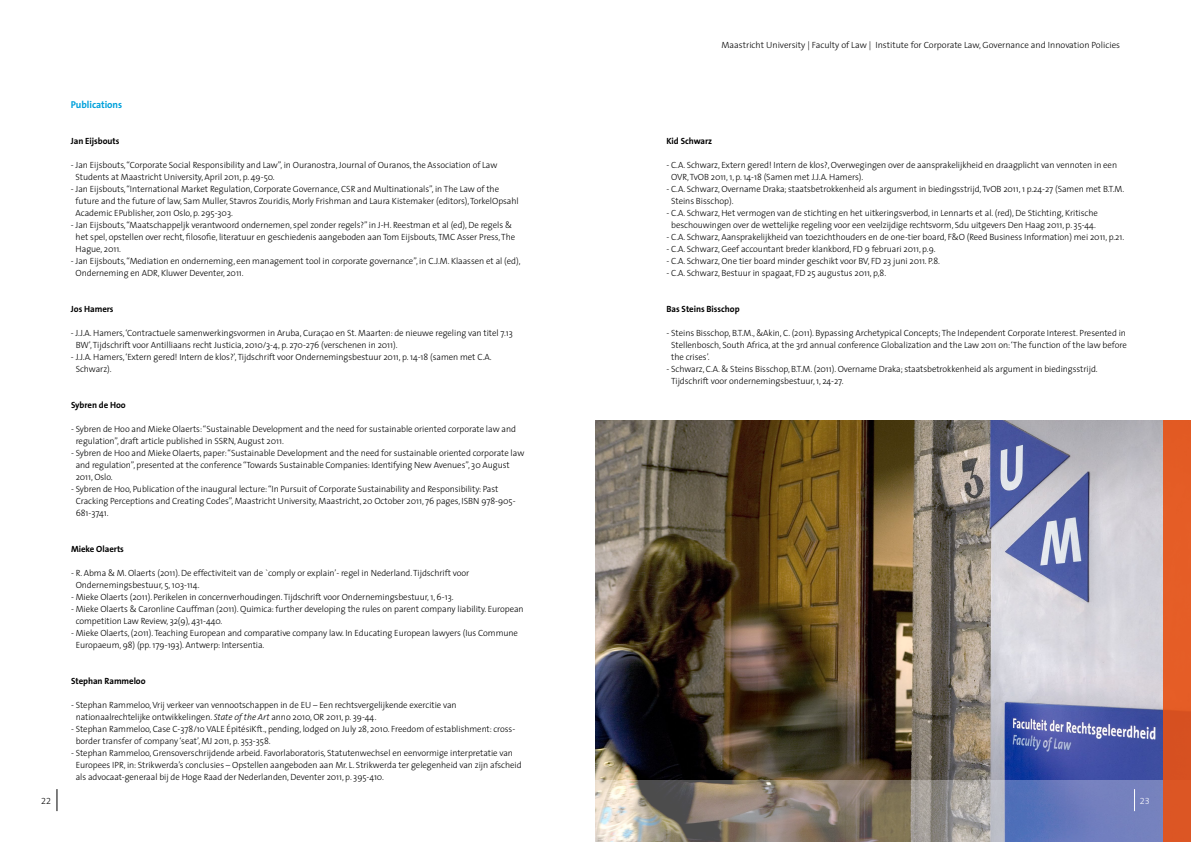
<style>
.page{position:relative;width:1191px;height:842px;background:#fff}
.page>*{position:absolute;margin:0;border:0;box-sizing:border-box;transform-origin:0 0}
.t1{font:700 10px "The Sans";letter-spacing:-.005em;color:#00a1db}
.t2{font:300 9px/12px "The Sans";letter-spacing:-.005em;color:#000}
.t3{font:700 9px "The Sans";letter-spacing:-.005em;color:#000}
.t4{font:9px "The Sans Light Expert";color:#000}
.t5{font:9px "The Sans Light Expert";color:#fff}
.s1{font-style:italic}
</style>
<div class="page">
<img style="left:595px;top:420px;width:567px;height:360px">
<svg style="left:595px;top:780px;width:567px;height:62px;background:#8a8893"></svg>
<div style="left:1162px;top:420px;width:29px;height:422px;background:linear-gradient(to bottom,#e75f26,#da5423)"></div>
<svg style="left:57px;top:789px;width:1px;height:22px"></svg>
<svg style="left:1134px;top:789px;width:1px;height:22px"></svg>
<p class="t1" style="left:71px;top:96px;width:53px">Publications</p>
<p class="t3" style="left:71px;top:133px;width:50px">Jan Eijsbouts</p>
<p class="t2" style="left:76px;top:158px;width:423px;text-indent:-5px">- Jan Eijsbouts,“Corporate Social Responsibility and Law”, in Ouranostra, Journal of Ouranos, the Association of Law<br>Students at Maastricht University, April 2011, p. 49-50.</p>
<p class="t2" style="left:76px;top:182px;width:445px;text-indent:-5px">- Jan Eijsbouts,“International Market Regulation, Corporate Governance, CSR and Multinationals”, in The Law of the future and the future of law, Sam Muller, Stavros Zouridis, Morly Frishman and Laura Kistemaker (editors),TorkelOpsahl<br>Academic EPublisher, 2011 Oslo, p. 295-303.</p>
<p class="t2" style="left:76px;top:218px;width:441px;text-indent:-5px">- Jan Eijsbouts,“Maatschappeljk verantwoord ondernemen, spel zonder regels?”in J-H. Reestman et al (ed), De regels &amp; het spel, opstellen over recht, filosofie, literatuur en geschiedenis aangeboden aan Tom Eijsbouts,TMC Asser Press,The<br>Hague, 2011.</p>
<p class="t2" style="left:76px;top:254px;width:446px;text-indent:-5px">- Jan Eijsbouts,“Mediation en onderneming, een management tool in corporate governance”, in C.J.M. Klaassen et al (ed),<br>Onderneming en ADR, Kluwer Deventer, 2011.</p>
<p class="t3" style="left:71px;top:301px;width:44px">Jos Hamers</p>
<p class="t2" style="left:76px;top:326px;width:438px;text-indent:-5px">- J.J.A. Hamers,‘Contractuele samenwerkingsvormen in Aruba, Curaçao en St. Maarten: de nieuwe regeling van titel 7.13<br>BW’,Tijdschrift voor Antilliaans recht Justicia, 2010/3-4, p. 270-276 (verschenen in 2011).</p>
<p class="t2" style="left:76px;top:350px;width:417px;text-indent:-5px">- J.J.A. Hamers,‘Extern gered! Intern de klos?’,Tijdschrift voor Ondernemingsbestuur 2011, p. 14-18 (samen met C.A.<br>Schwarz).</p>
<p class="t3" style="left:71px;top:397px;width:56px">Sybren de Hoo</p>
<p class="t2" style="left:76px;top:422px;width:442px;text-indent:-5px">- Sybren de Hoo and Mieke Olaerts:“Sustainable Development and the need for sustainable oriented corporate law and regulation”, draft article published in SSRN, August 2011.</p>
<p class="t2" style="left:76px;top:446px;width:450px;text-indent:-5px">- Sybren de Hoo and Mieke Olaerts, paper:“Sustainable Development and the need for sustainable oriented corporate law and regulation”, presented at the conference “Towards Sustainable Companies: Identifying New Avenues”, 30 August<br>2011, Oslo.</p>
<p class="t2" style="left:76px;top:482px;width:441px;text-indent:-5px">- Sybren de Hoo, Publication of the inaugural lecture:“In Pursuit of Corporate Sustainability and Responsibility: Past<br>Cracking Perceptions and Creating Codes”, Maastricht University, Maastricht, 20 October 2011, 76 pages, ISBN 978-905-<br>681-3741.</p>
<p class="t3" style="left:71px;top:541px;width:54px">Mieke Olaerts</p>
<p class="t2" style="left:76px;top:566px;width:395px;text-indent:-5px">- R. Abma &amp; M. Olaerts (2011). De effectiviteit van de `comply or explain’- regel in Nederland.Tijdschrift voor<br>Ondernemingsbestuur, 5, 103-114.</p>
<p class="t2" style="left:71px;top:590px;width:384px">- Mieke Olaerts (2011). Perikelen in concernverhoudingen.Tijdschrift voor Ondernemingsbestuur, 1, 6-13.</p>
<p class="t2" style="left:76px;top:602px;width:449px;text-indent:-5px">- Mieke Olaerts &amp; Caronline Cauffman (2011). Quimica: further developing the rules on parent company liability. European competition Law Review, 32(9), 431-440.</p>
<p class="t2" style="left:76px;top:626px;width:444px;text-indent:-5px">- Mieke Olaerts, (2011).Teaching European and comparative company law. In Educating European lawyers (Ius Commune<br>Europaeum, 98) (pp. 179-193). Antwerp: Intersentia.</p>
<p class="t3" style="left:71px;top:673px;width:76px">Stephan Rammeloo</p>
<p class="t2" style="left:76px;top:698px;width:382px;text-indent:-5px">- Stephan Rammeloo,Vrij verkeer van vennootschappen in de EU – Een rechtsvergelijkende exercitie van nationaalrechtelijke ontwikkelingen. <span class="s1">State of the Art</span> anno 2010, OR 2011, p. 39-44.</p>
<p class="t2" style="left:76px;top:722px;width:441px;text-indent:-5px">- Stephan Rammeloo, Case C-378/10 VALE ÉpitésiKft., pending, lodged on July 28, 2010. Freedom of establishment: cross&shy;border transfer of company ‘seat’, MJ 2011, p. 353-358.</p>
<p class="t2" style="left:76px;top:746px;width:447px;text-indent:-5px">- Stephan Rammeloo, Grensoverschrijdende arbeid. Favorlaboratoris, Statutenwechsel en eenvormige interpretatie van<br>Europees IPR, in: Strikwerda’s conclusies – Opstellen aangeboden aan Mr. L. Strikwerda ter gelegenheid van zijn afscheid als advocaat-generaal bij de Hoge Raad der Nederlanden, Deventer 2011, p. 395-410.</p>
<p class="t2" style="left:721px;top:39px;width:400px">Maastricht University | Faculty of Law | Institute for Corporate Law, Governance and Innovation Policies</p>
<p class="t3" style="left:666px;top:134px;width:47px">Kid Schwarz</p>
<p class="t2" style="left:671px;top:159px;width:447px;text-indent:-5px">- C.A. Schwarz, Extern gered! Intern de klos?, Overwegingen over de aansprakelijkheid en draagplicht van vennoten in een<br>OVR,TvOB 2011, 1, p. 14-18 (Samen met J.J.A. Hamers).</p>
<p class="t2" style="left:671px;top:183px;width:454px;text-indent:-5px">- C.A. Schwarz, Overname Draka; staatsbetrokkenheid als argument in biedingsstrijd,TvOB 2011, 1 p.24-27 (Samen met B.T.M.<br>Steins Bisschop).</p>
<p class="t2" style="left:666px;top:207px;width:433px;text-align:center">- C.A. Schwarz, Het vermogen van de stichting en het uitkeringsverbod, in Lennarts et al. (red), De Stichting, Kritische beschouwingen over de wettelijke regeling voor een veelzijdige rechtsvorm, Sdu uitgevers Den Haag 2011, p. 35-44.</p>
<p class="t2" style="left:666px;top:231px;width:459px">- C.A. Schwarz, Aansprakelijkheid van toezichthouders en de one-tier board, F&amp;O (Reed Business Information) mei 2011, p.21.</p>
<p class="t2" style="left:666px;top:243px;width:271px">- C.A. Schwarz, Geef accountant breder klankbord, FD 9 februari 2011, p.9.</p>
<p class="t2" style="left:666px;top:255px;width:275px">- C.A. Schwarz, One tier board minder geschikt voor BV, FD 23 juni 2011. P.8.</p>
<p class="t2" style="left:666px;top:267px;width:221px">- C.A. Schwarz, Bestuur in spagaat, FD 25 augustus 2011, p,8.</p>
<p class="t3" style="left:666px;top:302px;width:75px">Bas Steins Bisschop</p>
<p class="t2" style="left:671px;top:327px;width:457px;text-align:justify;text-indent:-5px">- Steins Bisschop, B.T.M., &amp;Akin, C. (2011). Bypassing Archetypical Concepts;The Independent Corporate Interest. Presented in Stellenbosch, South Africa, at the 3rd annual conference Globalization and the Law 2011 on:‘The function of the law before the crises’.</p>
<p class="t2" style="left:671px;top:363px;width:428px;text-indent:-5px">- Schwarz, C.A. &amp; Steins Bisschop, B.T.M. (2011). Overname Draka; staatsbetrokkenheid als argument in biedingsstrijd.<br>Tijdschrift voor ondernemingsbestuur, 1, 24-27.</p>
<p class="t4" style="left:41px;top:793px;width:11px">22</p>
<p class="t5" style="left:1140px;top:793px;width:11px">23</p>
</div>
